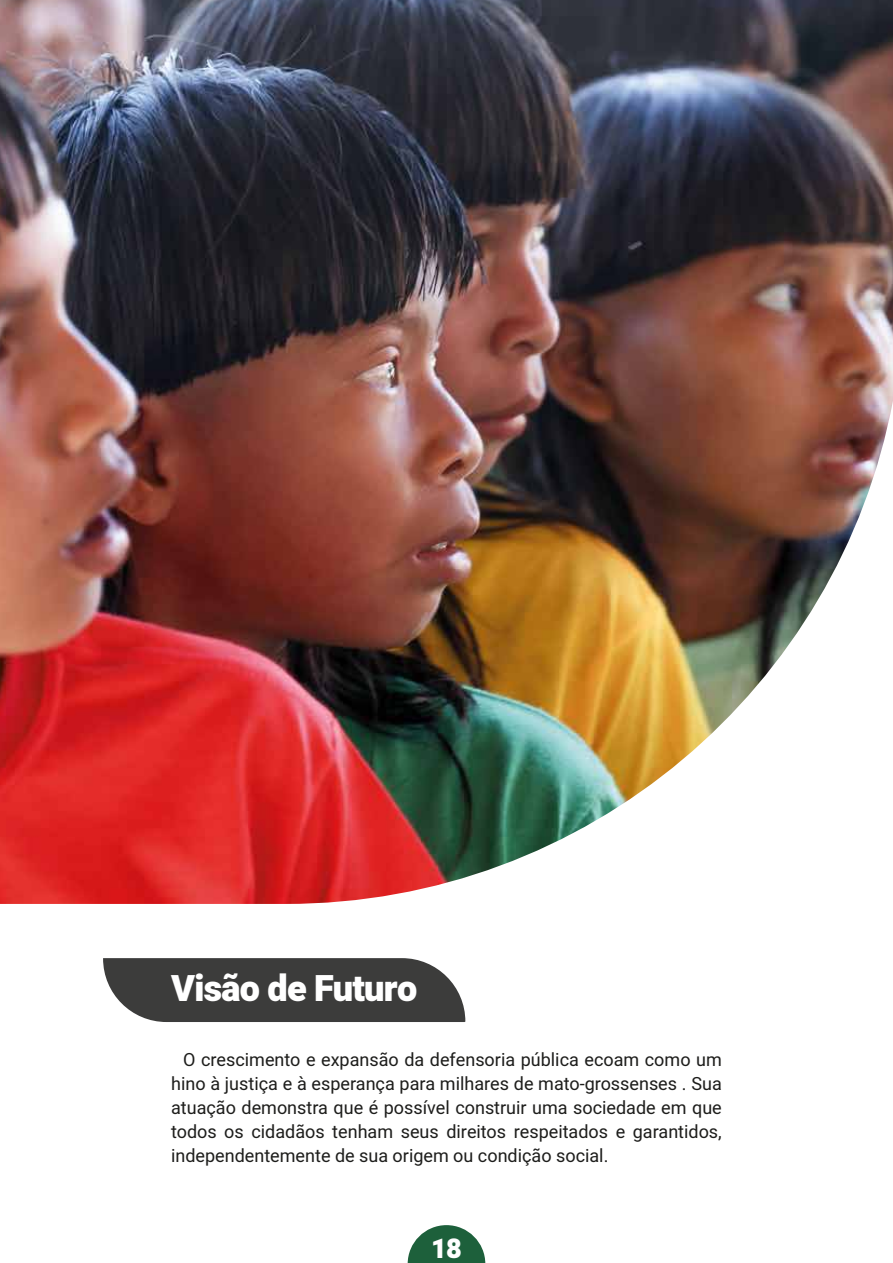
<style>
.page{position:relative;width:893px;height:1263px;background:#fff}
.page>*{position:absolute;margin:0;border:0;box-sizing:border-box;transform-origin:0 0}
.t1{font:900 36px "Heebo";letter-spacing:-.02em;color:#fff}
.t2{font:900 27px "Heebo";color:#fff}
.t3{font:18px/24px "Heebo";color:#1d1d1b;text-align:justify}
</style>
<div class="page">
<svg style="left:103px;top:958px;width:362px;height:64px;background:#4a4a49"></svg>
<img style="left:0;top:0;width:893px;height:904px">
<svg style="left:408px;top:1225px;width:77px;height:38px"></svg>
<h1 class="t1" style="left:171px;top:963px;width:248px">Visão de Futuro</h1>
<p class="t3" style="left:171px;top:1047px;width:552px;text-indent:12px">O crescimento e expansão da defensoria pública ecoam como um hino à justiça e à esperança para milhares de mato-grossenses . Sua atuação demonstra que é possível construir uma sociedade em que todos os cidadãos tenham seus direitos respeitados e garantidos, independentemente de sua origem ou condição social.</p>
<h2 class="t2" style="left:431px;top:1230px;width:32px">18</h2>
</div>
